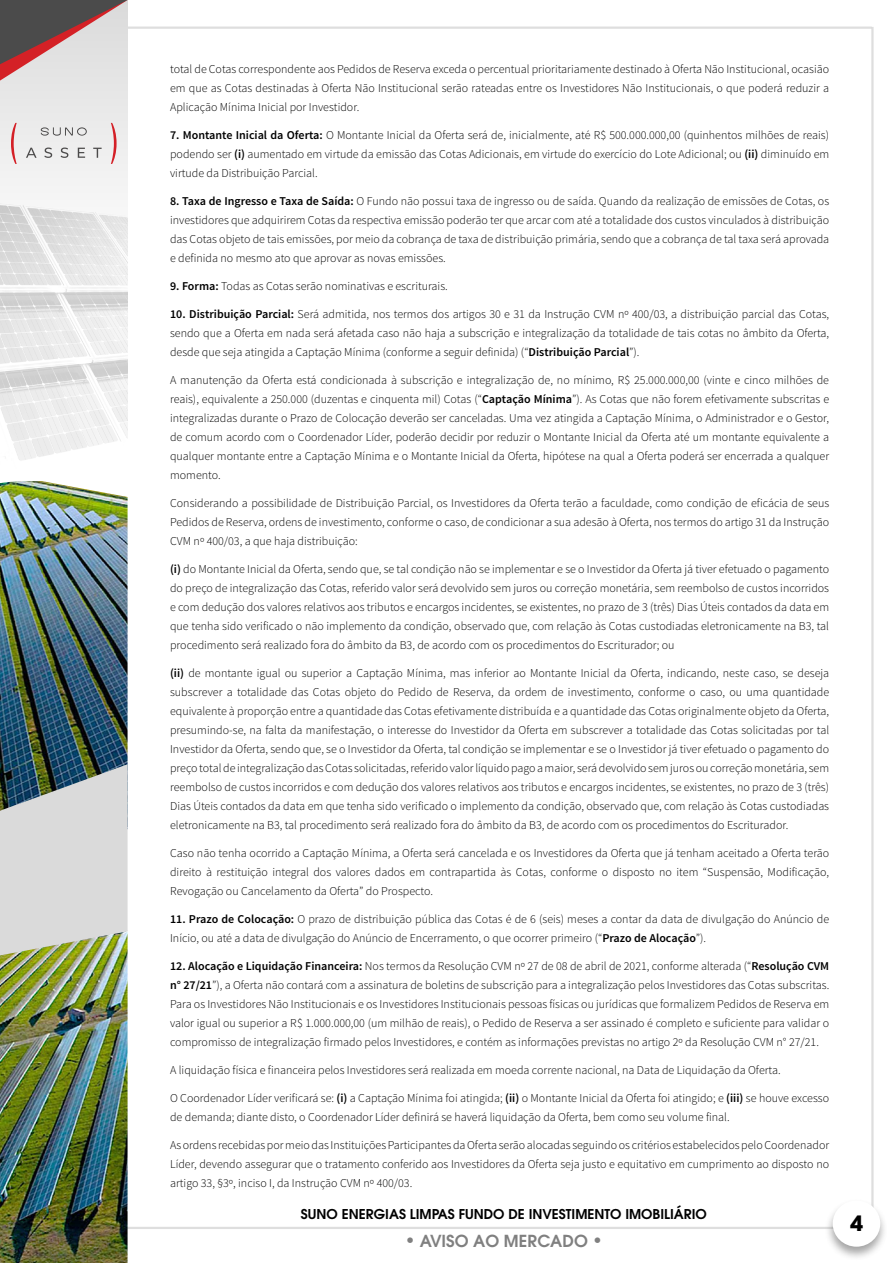
<style>
.page{position:relative;width:893px;height:1263px;background:#fff}
.page>*{position:absolute;margin:0;border:0;box-sizing:border-box;transform-origin:0 0}
.t1{font:700 21px "ITC Avant Garde Pro";color:#000}
.t2{font:600 16.5px "ITC Avant Garde Pro";color:#808080}
.t3{font:600 13.5px "ITC Avant Garde Pro";color:#000}
.t4{font:300 12px/19px "Source Sans Pro";color:#000;text-align:justify}
.s1{font-weight:600}
.s2{font-size:18px}
</style>
<div class="page">
<hr style="left:871px;top:27px;width:3px;height:1186px;background:#ccc">
<hr style="left:0;top:1227px;width:838px;height:2px;background:#ccc">
<hr style="left:60px;top:27px;width:812px;height:2px;background:#ccc">
<div style="left:0;top:0;width:128px;height:267px;background:#ededed"></div>
<img style="left:0;top:200px;width:128px;height:260px">
<img style="left:0;top:481px;width:128px;height:283px">
<img style="left:0;top:955px;width:128px;height:308px">
<svg style="left:0;top:0;width:128px;height:81px"></svg>
<svg style="left:11px;top:123px;width:6px;height:41px"></svg>
<svg style="left:111px;top:123px;width:6px;height:41px"></svg>
<svg style="left:41px;top:127px;width:46px;height:9px"></svg>
<svg style="left:26px;top:148px;width:76px;height:10px"></svg>
<svg style="left:0;top:764px;width:128px;height:191px;background:#c0c5c1"></svg>
<div style="left:825px;top:1199px;width:63px;height:62px;background:#4a4a4a;opacity:.5"></div>
<div style="left:833px;top:1200px;width:47px;height:47px;background:#fff;border-radius:50%"></div>
<p class="t4" style="left:170px;top:59px;width:661px">total de Cotas correspondente aos Pedidos de Reserva exceda o percentual prioritariamente destinado à Oferta Não Institucional, ocasião em que as Cotas destinadas à Oferta Não Institucional serão rateadas entre os Investidores Não Institucionais, o que poderá reduzir a Aplicação Mínima Inicial por Investidor.</p>
<p class="t4" style="left:170px;top:125px;width:661px"><span class="s1">7. Montante Inicial da Oferta:</span> O Montante Inicial da Oferta será de, inicialmente, até R$ 500.000.000,00 (quinhentos milhões de reais) podendo ser <span class="s1">(i)</span> aumentado em virtude da emissão das Cotas Adicionais, em virtude do exercício do Lote Adicional; ou <span class="s1">(ii)</span> diminuído em virtude da Distribuição Parcial.</p>
<p class="t4" style="left:170px;top:191px;width:661px"><span class="s1">8. Taxa de Ingresso e Taxa de Saída:</span> O Fundo não possui taxa de ingresso ou de saída. Quando da realização de emissões de Cotas, os investidores que adquirirem Cotas da respectiva emissão poderão ter que arcar com até a totalidade dos custos vinculados à distribuição das Cotas objeto de tais emissões, por meio da cobrança de taxa de distribuição primária, sendo que a cobrança de tal taxa será aprovada e definida no mesmo ato que aprovar as novas emissões.</p>
<p class="t4" style="left:170px;top:276px;width:279px"><span class="s1">9. Forma:</span> Todas as Cotas serão nominativas e escriturais.</p>
<p class="t4" style="left:170px;top:304px;width:661px"><span class="s1">10. Distribuição Parcial:</span> Será admitida, nos termos dos artigos 30 e 31 da Instrução CVM nº 400/03, a distribuição parcial das Cotas, sendo que a Oferta em nada será afetada caso não haja a subscrição e integralização da totalidade de tais cotas no âmbito da Oferta, desde que seja atingida a Captação Mínima (conforme a seguir definida) (“<span class="s1">Distribuição Parcial</span>”).</p>
<p class="t4" style="left:170px;top:370px;width:661px">A manutenção da Oferta está condicionada à subscrição e integralização de, no mínimo, R$ 25.000.000,00 (vinte e cinco milhões de reais), equivalente a 250.000 (duzentas e cinquenta mil) Cotas (“<span class="s1">Captação Mínima</span>”). As Cotas que não forem efetivamente subscritas e integralizadas durante o Prazo de Colocação deverão ser canceladas. Uma vez atingida a Captação Mínima, o Administrador e o Gestor, de comum acordo com o Coordenador Líder, poderão decidir por reduzir o Montante Inicial da Oferta até um montante equivalente a qualquer montante entre a Captação Mínima e o Montante Inicial da Oferta, hipótese na qual a Oferta poderá ser encerrada a qualquer momento.</p>
<p class="t4" style="left:170px;top:493px;width:661px">Considerando a possibilidade de Distribuição Parcial, os Investidores da Oferta terão a faculdade, como condição de eficácia de seus Pedidos de Reserva, ordens de investimento, conforme o caso, de condicionar a sua adesão à Oferta, nos termos do artigo 31 da Instrução CVM nº 400/03, a que haja distribuição:</p>
<p class="t4" style="left:170px;top:559px;width:661px"><span class="s1">(i)</span> do Montante Inicial da Oferta, sendo que, se tal condição não se implementar e se o Investidor da Oferta já tiver efetuado o pagamento do preço de integralização das Cotas, referido valor será devolvido sem juros ou correção monetária, sem reembolso de custos incorridos e com dedução dos valores relativos aos tributos e encargos incidentes, se existentes, no prazo de 3 (três) Dias Úteis contados da data em que tenha sido verificado o não implemento da condição, observado que, com relação às Cotas custodiadas eletronicamente na B3, tal procedimento será realizado fora do âmbito da B3, de acordo com os procedimentos do Escriturador; ou</p>
<p class="t4" style="left:170px;top:663px;width:661px"><span class="s1">(ii)</span> de montante igual ou superior a Captação Mínima, mas inferior ao Montante Inicial da Oferta, indicando, neste caso, se deseja subscrever a totalidade das Cotas objeto do Pedido de Reserva, da ordem de investimento, conforme o caso, ou uma quantidade equivalente à proporção entre a quantidade das Cotas efetivamente distribuída e a quantidade das Cotas originalmente objeto da Oferta, presumindo-se, na falta da manifestação, o interesse do Investidor da Oferta em subscrever a totalidade das Cotas solicitadas por tal Investidor da Oferta, sendo que, se o Investidor da Oferta, tal condição se implementar e se o Investidor já tiver efetuado o pagamento do preço total de integralização das Cotas solicitadas, referido valor líquido pago a maior, será devolvido sem juros ou correção monetária, sem reembolso de custos incorridos e com dedução dos valores relativos aos tributos e encargos incidentes, se existentes, no prazo de 3 (três)<br>Dias Úteis contados da data em que tenha sido verificado o implemento da condição, observado que, com relação às Cotas custodiadas eletronicamente na B3, tal procedimento será realizado fora do âmbito da B3, de acordo com os procedimentos do Escriturador.</p>
<p class="t4" style="left:170px;top:843px;width:661px">Caso não tenha ocorrido a Captação Mínima, a Oferta será cancelada e os Investidores da Oferta que já tenham aceitado a Oferta terão direito à restituição integral dos valores dados em contrapartida às Cotas, conforme o disposto no item “Suspensão, Modificação, Revogação ou Cancelamento da Oferta” do Prospecto.</p>
<p class="t4" style="left:170px;top:909px;width:661px"><span class="s1">11. Prazo de Colocação:</span> O prazo de distribuição pública das Cotas é de 6 (seis) meses a contar da data de divulgação do Anúncio de<br>Início, ou até a data de divulgação do Anúncio de Encerramento, o que ocorrer primeiro (“<span class="s1">Prazo de Alocação</span>”).</p>
<p class="t4" style="left:170px;top:956px;width:661px"><span class="s1">12. Alocação e Liquidação Financeira:</span> Nos termos da Resolução CVM nº 27 de 08 de abril de 2021, conforme alterada (“<span class="s1">Resolução CVM n° 27/21</span>”), a Oferta não contará com a assinatura de boletins de subscrição para a integralização pelos Investidores das Cotas subscritas.<br>Para os Investidores Não Institucionais e os Investidores Institucionais pessoas físicas ou jurídicas que formalizem Pedidos de Reserva em valor igual ou superior a R$ 1.000.000,00 (um milhão de reais), o Pedido de Reserva a ser assinado é completo e suficiente para validar o compromisso de integralização firmado pelos Investidores, e contém as informações previstas no artigo 2º da Resolução CVM n° 27/21.</p>
<p class="t4" style="left:170px;top:1060px;width:612px">A liquidação física e financeira pelos Investidores será realizada em moeda corrente nacional, na Data de Liquidação da Oferta.</p>
<p class="t4" style="left:170px;top:1088px;width:661px">O Coordenador Líder verificará se: <span class="s1">(i)</span> a Captação Mínima foi atingida; <span class="s1">(ii)</span> o Montante Inicial da Oferta foi atingido; e <span class="s1">(iii)</span> se houve excesso de demanda; diante disto, o Coordenador Líder definirá se haverá liquidação da Oferta, bem como seu volume final.</p>
<p class="t4" style="left:170px;top:1135px;width:661px">As ordens recebidas por meio das Instituições Participantes da Oferta serão alocadas seguindo os critérios estabelecidos pelo Coordenador Líder, devendo assegurar que o tratamento conferido aos Investidores da Oferta seja justo e equitativo em cumprimento ao disposto no artigo 33, §3º, inciso I, da Instrução CVM nº 400/03.</p>
<p class="t3" style="left:301px;top:1205px;width:407px">SUNO ENERGIAS LIMPAS FUNDO DE INVESTIMENTO IMOBILIÁRIO</p>
<h2 class="t2" style="left:405px;top:1230px;width:200px"><span class="s2">•</span> AVISO AO MERCADO <span class="s2">•</span></h2>
<h1 class="t1" style="left:850px;top:1209px;width:14px">4</h1>
</div>
